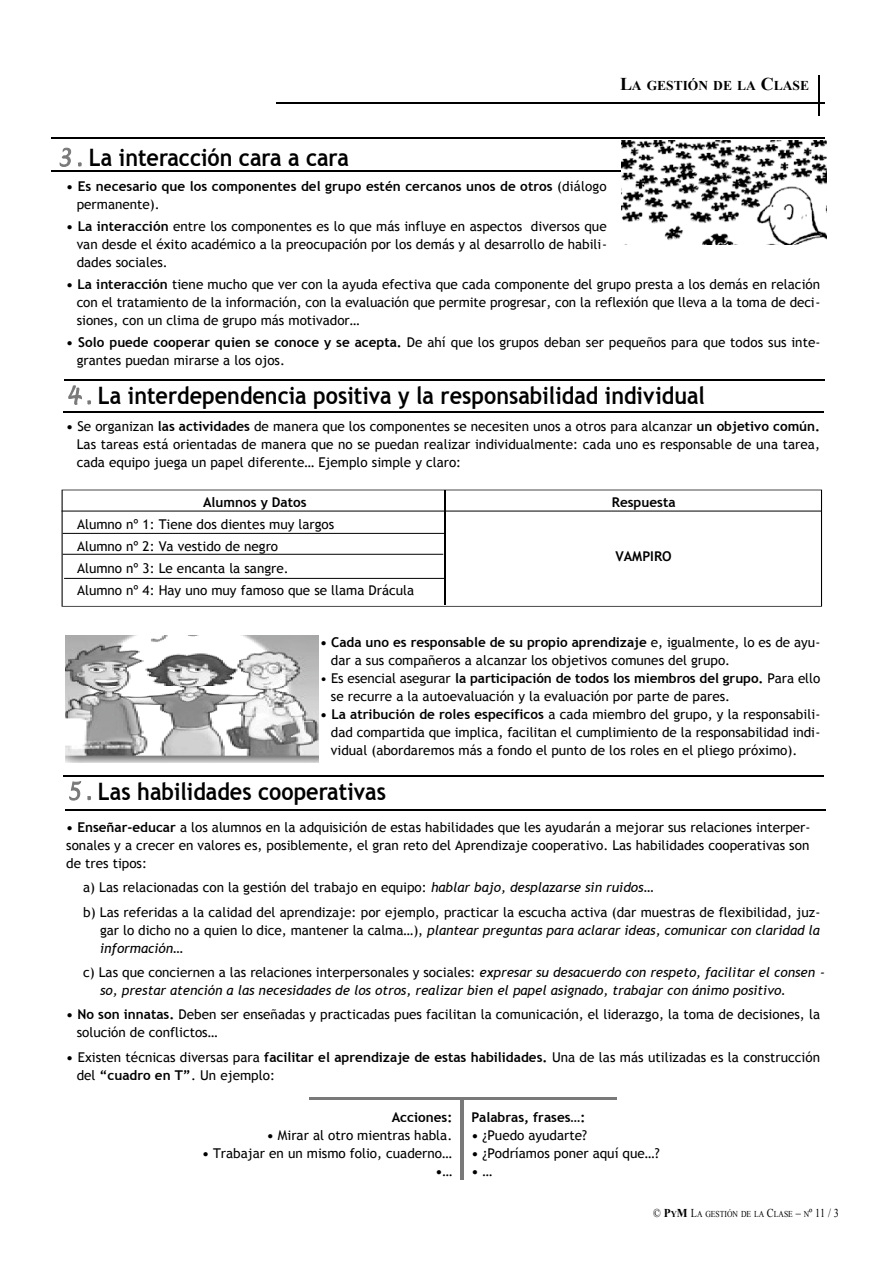
<style>
.page{position:relative;width:893px;height:1263px;background:#fff}
.page>*{position:absolute;margin:0;border:0;box-sizing:border-box;transform-origin:0 0}
.t1{font:700 24px "Trebuchet MS";color:#000;scale:.9 1}
.t2{font:13.5px/18px "Trebuchet MS";color:#000}
.t3{font:italic 13.5px/18px "Trebuchet MS";color:#000}
.t4{font:700 13.5px/18px "Trebuchet MS";letter-spacing:.005em;color:#000}
.t5{font:700 13.5px "Times New Roman";color:#000}
.t6{font:9px "Times New Roman";color:#000;scale:.85 1}
.s1{font-family:"Lucida Handwriting";font-weight:400;font-style:italic;color:#797979}
.s2{font-size:18px}
.s3{font-weight:400}
.s4{font-weight:700}
.s5{font-style:italic}
.s6{font-style:normal}
.s7{font-size:12px}
.s8{font-weight:700;font-size:12px}
</style>
<div class="page">
<hr style="left:276px;top:103px;width:548px;height:1px;background:#000">
<hr style="left:818px;top:75px;width:1px;height:41px;background:#000">
<hr style="left:51px;top:137px;width:773px;height:2px;background:#000">
<hr style="left:51px;top:170px;width:773px;height:1px;background:#000">
<hr style="left:65px;top:379px;width:760px;height:2px;background:#000">
<hr style="left:64px;top:775px;width:760px;height:2px;background:#000">
<hr style="left:65px;top:810px;width:760px;height:1px;background:#000">
<hr style="left:63px;top:411px;width:760px;height:2px;background:#000">
<svg style="left:62px;top:490px;width:760px;height:117px"></svg>
<hr style="left:62px;top:511px;width:759px;height:1px;background:#000">
<hr style="left:63px;top:533px;width:382px;height:1px;background:#000">
<hr style="left:63px;top:554px;width:380px;height:1px;background:#000">
<hr style="left:64px;top:578px;width:381px;height:1px;background:#000">
<hr style="left:445px;top:491px;width:1px;height:114px;background:#000">
<hr style="left:309px;top:1097px;width:307px;height:3px;background:#797979">
<hr style="left:460px;top:1100px;width:3px;height:79px;background:#797979">
<img style="left:622px;top:140px;width:204px;height:104px">
<img style="left:66px;top:635px;width:253px;height:127px">
<h1 class="t1" style="left:57px;top:143px;width:326px"><span class="s1">3 .</span> La interacción cara a cara</h1>
<p class="t5" style="left:620px;top:78px;width:190px"><span class="s2">L</span>A GESTIÓN DE LA <span class="s2">C</span>LASE</p>
<p class="t4" style="left:77px;top:177px;width:531px;text-indent:-10px">• Es necesario que los componentes del grupo estén cercanos unos de otros <span class="s3">(diálogo permanente).</span></p>
<p class="t2" style="left:77px;top:217px;width:532px;text-align:justify;text-indent:-10px"><span class="s4">• La interacción</span> entre los componentes es lo que más influye en aspectos diversos que van desde el éxito académico a la preocupación por los demás y al desarrollo de habili&shy;dades sociales.</p>
<p class="t2" style="left:77px;top:275px;width:745px;text-align:justify;text-indent:-10px"><span class="s4">• La interacción</span> tiene mucho que ver con la ayuda efectiva que cada componente del grupo presta a los demás en relación con el tratamiento de la información, con la evaluación que permite progresar, con la reflexión que lleva a la toma de deci&shy;siones, con un clima de grupo más motivador…</p>
<p class="t2" style="left:77px;top:334px;width:745px;text-indent:-10px"><span class="s4">• Solo puede cooperar quien se conoce y se acepta.</span> De ahí que los grupos deban ser pequeños para que todos sus inte&shy;grantes puedan mirarse a los ojos.</p>
<h1 class="t1" style="left:66px;top:381px;width:711px"><span class="s1">4 .</span> La interdependencia positiva y la responsabilidad individual</h1>
<p class="t2" style="left:77px;top:417px;width:745px;text-align:justify;text-indent:-10px"><span class="s4">•</span> Se organizan <span class="s4">las actividades</span> de manera que los componentes se necesiten unos a otros para alcanzar <span class="s4">un objetivo común.<br></span>Las tareas está orientadas de manera que no se puedan realizar individualmente: cada uno es responsable de una tarea, cada equipo juega un papel diferente… Ejemplo simple y claro:</p>
<p class="t4" style="left:203px;top:493px;width:105px">Alumnos y Datos</p>
<p class="t2" style="left:77px;top:513px;width:339px;line-height:22.2px">Alumno nº 1: Tiene dos dientes muy largos<br>Alumno nº 2: Va vestido de negro<br>Alumno nº 3: Le encanta la sangre.<br>Alumno nº 4: Hay uno muy famoso que se llama Drácula</p>
<p class="t4" style="left:612px;top:493px;width:65px">Respuesta</p>
<p class="t4" style="left:615px;top:547px;width:58px">VAMPIRO</p>
<p class="t2" style="left:331px;top:633px;width:491px;text-indent:-11px"><span class="s4">• Cada uno es responsable de su propio aprendizaje</span> e, igualmente, lo es de ayu&shy;dar a sus compañeros a alcanzar los objetivos comunes del grupo.</p>
<p class="t2" style="left:331px;top:669px;width:491px;text-indent:-11px">• Es esencial asegurar <span class="s4">la participación de todos los miembros del grupo.</span> Para ello se recurre a la autoevaluación y la evaluación por parte de pares.</p>
<p class="t2" style="left:331px;top:705px;width:491px;text-align:justify;text-indent:-11px"><span class="s4">• La atribución de roles específicos</span> a cada miembro del grupo, y la responsabili&shy;dad compartida que implica, facilitan el cumplimiento de la responsabilidad indi&shy;vidual (abordaremos más a fondo el punto de los roles en el pliego próximo).</p>
<h1 class="t1" style="left:66px;top:777px;width:357px"><span class="s1">5 .</span> Las habilidades cooperativas</h1>
<p class="t2" style="left:66px;top:818px;width:746px;text-align:justify"><span class="s4">• Enseñar-educar</span> a los alumnos en la adquisición de estas habilidades que les ayudarán a mejorar sus relaciones interper&shy;sonales y a crecer en valores es, posiblemente, el gran reto del Aprendizaje cooperativo. Las habilidades cooperativas son de tres tipos:</p>
<p class="t2" style="left:83px;top:875px;width:739px;line-height:24.5px">a) Las relacionadas con la gestión del trabajo en equipo: <span class="s5">hablar bajo, desplazarse sin ruidos…<br></span>b) Las referidas a la calidad del aprendizaje: por ejemplo, practicar la escucha activa (dar muestras de flexibilidad, juz-</p>
<p class="t3" style="left:100px;top:921px;width:721px"><span class="s6">gar lo dicho no a quien lo dice, mantener la calma…),</span> plantear preguntas para aclarar ideas, comunicar con claridad la información…</p>
<p class="t3" style="left:100px;top:963px;width:726px;text-indent:-17px"><span class="s6">c) Las que conciernen a las relaciones interpersonales y sociales:</span> expresar su desacuerdo con respeto, facilitar el consen - so, prestar atención a las necesidades de los otros, realizar bien el papel asignado, trabajar con ánimo positivo.</p>
<p class="t2" style="left:77px;top:1005px;width:745px;text-indent:-10px"><span class="s4">• No son innatas.</span> Deben ser enseñadas y practicadas pues facilitan la comunicación, el liderazgo, la toma de decisiones, la solución de conflictos…</p>
<p class="t2" style="left:77px;top:1048px;width:745px;text-indent:-10px"><span class="s4">•</span> Existen técnicas diversas para <span class="s4">facilitar el aprendizaje de estas habilidades.</span> Una de las más utilizadas es la construcción del <span class="s4">“cuadro en T”</span>. Un ejemplo:</p>
<p class="t4" style="left:392px;top:1108px;width:62px">Acciones:</p>
<p class="t2" style="left:267px;top:1126px;width:187px"><span class="s4">•</span> Mirar al otro mientras habla.</p>
<p class="t2" style="left:202px;top:1144px;width:251px"><span class="s4">•</span> Trabajar en un mismo folio, cuaderno…</p>
<p class="t4" style="left:435px;top:1162px;width:18px">•<span class="s3">…</span></p>
<p class="t4" style="left:471px;top:1108px;width:116px">Palabras, frases…:</p>
<p class="t2" style="left:471px;top:1126px;width:117px"><span class="s4">•</span> ¿Puedo ayudarte?</p>
<p class="t2" style="left:471px;top:1144px;width:190px"><span class="s4">•</span> ¿Podríamos poner aquí que…?</p>
<p class="t4" style="left:471px;top:1162px;width:23px">• <span class="s3">…</span></p>
<p class="t6" style="left:653px;top:1209px;width:220px"><span class="s7">©</span> <span class="s8">P</span><span class="s4">Y</span><span class="s8">M</span> <span class="s7">L</span>A GESTIÓN DE LA <span class="s7">C</span>LASE <span class="s7">–</span> N<span class="s7">º 11 / 3</span></p>
</div>
